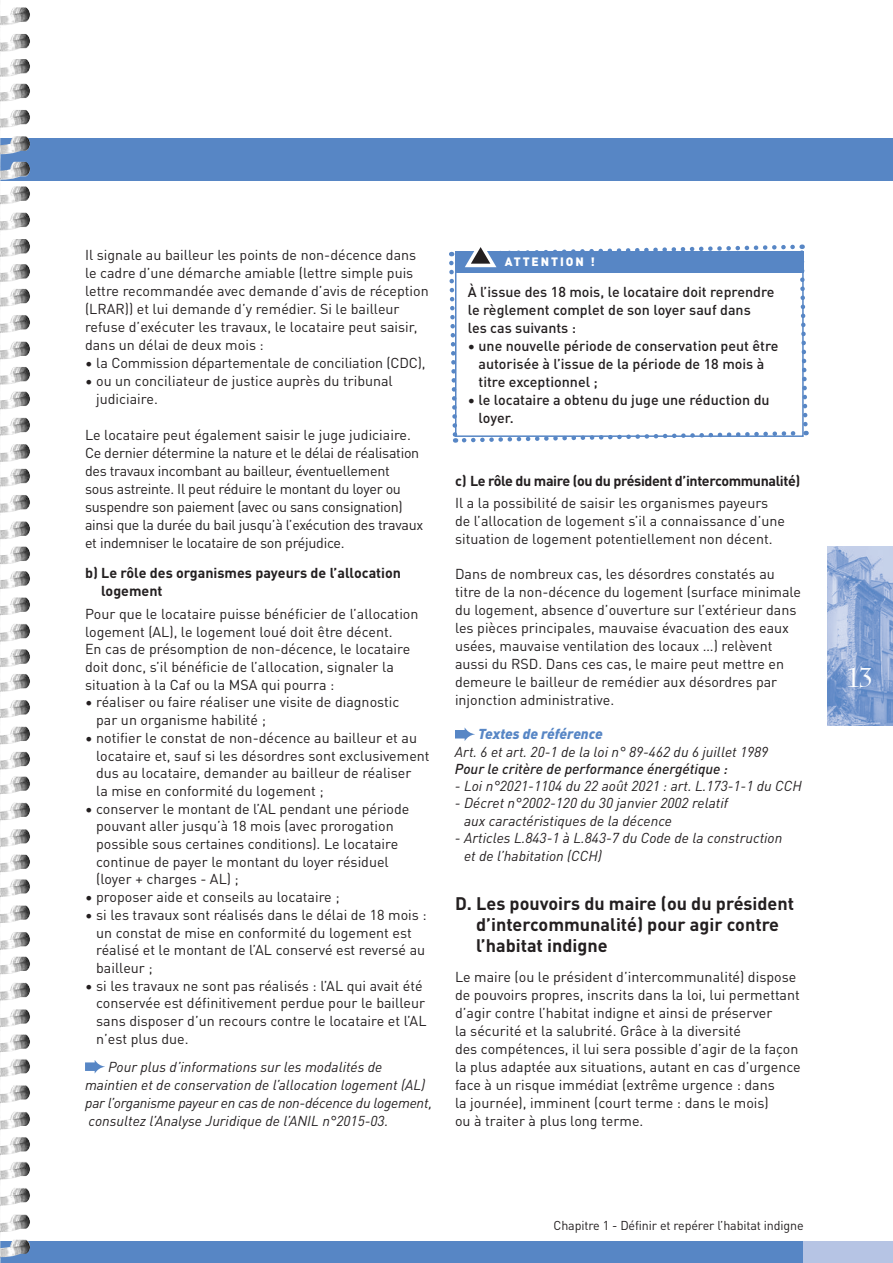
<style>
.page{position:relative;width:893px;height:1263px;background:#fff}
.page>*{position:absolute;margin:0;border:0;box-sizing:border-box;transform-origin:0 0}
.t1{font:27px "Charlemagne";color:#fff}
.t2{font:700 18px/21px "DIN Pro";color:#231f20}
.t3{font:14.25px/18px "DIN Pro";color:#231f20}
.t4{font:italic 14.25px/18px "DIN Pro";color:#231f20}
.t5{font:14.25px/18px "DIN Pro";letter-spacing:-.02em;color:#231f20}
.t6{font:500 14.25px/18px "DIN Pro";color:#231f20}
.t7{font:700 14.25px/18px "DIN Pro";color:#231f20}
.t8{font:700 14.25px "DIN Pro";letter-spacing:-.02em;color:#231f20}
.t9{font:italic 500 14.25px "DIN Pro";color:#231f20}
.t10{font:italic 900 14.25px "DIN Pro";color:#5786c5}
.t11{font:12.75px "DIN Pro";letter-spacing:-.01em;color:#231f20}
.t12{font:900 12px "DIN Pro";letter-spacing:.16em;color:#fff}
</style>
<div class="page">
<div style="left:0;top:138px;width:893px;height:43px;background:#5786c5"></div>
<div style="left:0;top:1242px;width:893px;height:21px;background:#5786c5"></div>
<div style="left:804px;top:1242px;width:89px;height:21px;background:#b6c4e4"></div>
<img style="left:0;top:7px;width:30px;height:1256px">
<img style="left:827px;top:546px;width:66px;height:179px">
<svg style="left:85px;top:1060px;width:20px;height:13px"></svg>
<svg style="left:449px;top:244px;width:360px;height:199px"></svg>
<svg style="left:455px;top:728px;width:20px;height:13px"></svg>
<p class="t3" style="left:85px;top:245px;width:345px">Il signale au bailleur les points de non-décence dans le cadre d’une démarche amiable (lettre simple puis lettre recommandée avec demande d’avis de réception (LRAR)) et lui demande d’y remédier. Si le bailleur refuse d’exécuter les travaux, le locataire peut saisir, dans un délai de deux mois :</p>
<p class="t3" style="left:85px;top:353px;width:342px">• la Commission départementale de conciliation (CDC),</p>
<p class="t3" style="left:96px;top:371px;width:298px;text-indent:-11px">• ou un conciliateur de justice auprès du tribunal judiciaire.</p>
<p class="t5" style="left:85px;top:425px;width:340px">Le locataire peut également saisir le juge judiciaire.<br>Ce dernier détermine la nature et le délai de réalisation des travaux incombant au bailleur, éventuellement<br>sous astreinte. Il peut réduire le montant du loyer ou suspendre son paiement (avec ou sans consignation) ainsi que la durée du bail jusqu’à l’exécution des travaux et indemniser le locataire de son préjudice.</p>
<p class="t7" style="left:101px;top:563px;width:301px;text-indent:-16px">b) Le rôle des organismes payeurs de l’allocation logement</p>
<p class="t3" style="left:85px;top:604px;width:335px">Pour que le locataire puisse bénéficier de l’allocation logement (AL), le logement loué doit être décent.<br>En cas de présomption de non-décence, le locataire doit donc, s’il bénéficie de l’allocation, signaler la situation à la Caf ou la MSA qui pourra :</p>
<p class="t3" style="left:96px;top:692px;width:305px;text-indent:-11px">• réaliser ou faire réaliser une visite de diagnostic par un organisme habilité ;</p>
<p class="t3" style="left:96px;top:728px;width:335px;text-indent:-11px">• notifier le constat de non-décence au bailleur et au locataire et, sauf si les désordres sont exclusivement dus au locataire, demander au bailleur de réaliser<br>la mise en conformité du logement ;</p>
<p class="t3" style="left:96px;top:799px;width:315px;text-indent:-11px">• conserver le montant de l’AL pendant une période pouvant aller jusqu’à 18 mois (avec prorogation possible sous certaines conditions). Le locataire continue de payer le montant du loyer résiduel (loyer + charges - AL) ;</p>
<p class="t3" style="left:85px;top:887px;width:256px">• proposer aide et conseils au locataire ;</p>
<p class="t3" style="left:96px;top:905px;width:332px;text-indent:-11px">• si les travaux sont réalisés dans le délai de 18 mois : un constat de mise en conformité du logement est réalisé et le montant de l’AL conservé est reversé au bailleur ;</p>
<p class="t3" style="left:96px;top:976px;width:332px;text-indent:-11px">• si les travaux ne sont pas réalisés : l’AL qui avait été conservée est définitivement perdue pour le bailleur sans disposer d’un recours contre le locataire et l’AL n’est plus due.</p>
<p class="t4" style="left:85px;top:1057px;width:349px;text-indent:23px">Pour plus d’informations sur les modalités de maintien et de conservation de l’allocation logement (AL) par l’organisme payeur en cas de non-décence du logement, consultez l’Analyse Juridique de l’ANIL n°2015-03.</p>
<p class="t12" style="left:505px;top:252px;width:91px">ATTENTION !</p>
<p class="t6" style="left:468px;top:282px;width:308px">À l’issue des 18 mois, le locataire doit reprendre le règlement complet de son loyer sauf dans<br>les cas suivants :</p>
<p class="t6" style="left:478px;top:336px;width:302px;text-indent:-11px">• une nouvelle période de conservation peut être autorisée à l’issue de la période de 18 mois à titre exceptionnel ;</p>
<p class="t6" style="left:478px;top:390px;width:293px;text-indent:-11px">• le locataire a obtenu du juge une réduction du loyer.</p>
<p class="t8" style="left:455px;top:470px;width:347px">c) Le rôle du maire (ou du président d’intercommunalité)</p>
<p class="t3" style="left:455px;top:493px;width:332px">Il a la possibilité de saisir les organismes payeurs de l’allocation de logement s’il a connaissance d’une situation de logement potentiellement non décent.</p>
<p class="t3" style="left:455px;top:564px;width:348px">Dans de nombreux cas, les désordres constatés au titre de la non-décence du logement (surface minimale du logement, absence d’ouverture sur l’extérieur dans les pièces principales, mauvaise évacuation des eaux usées, mauvaise ventilation des locaux …) relèvent aussi du RSD. Dans ces cas, le maire peut mettre en demeure le bailleur de remédier aux désordres par injonction administrative.</p>
<p class="t10" style="left:478px;top:723px;width:126px">Textes de référence</p>
<p class="t4" style="left:455px;top:742px;width:315px">Art. 6 et art. 20-1 de la loi n° 89-462 du 6 juillet 1989</p>
<p class="t9" style="left:455px;top:758px;width:275px">Pour le critère de performance énergétique :</p>
<p class="t4" style="left:455px;top:776px;width:348px">- Loi n°2021-1104 du 22 août 2021 : art. L.173-1-1 du CCH</p>
<p class="t4" style="left:464px;top:794px;width:265px;line-height:17.2px;text-indent:-9px">- Décret n°2002-120 du 30 janvier 2002 relatif aux caractéristiques de la décence</p>
<p class="t4" style="left:464px;top:828px;width:320px;text-indent:-9px">- Articles L.843-1 à L.843-7 du Code de la construction et de l’habitation (CCH)</p>
<p class="t2" style="left:476px;top:891px;width:319px;text-indent:-21px">D. Les pouvoirs du maire (ou du président d’intercommunalité) pour agir contre l’habitat indigne</p>
<p class="t3" style="left:455px;top:967px;width:347px">Le maire (ou le président d’intercommunalité) dispose de pouvoirs propres, inscrits dans la loi, lui permettant d’agir contre l’habitat indigne et ainsi de préserver<br>la sécurité et la salubrité. Grâce à la diversité<br>des compétences, il lui sera possible d’agir de la façon la plus adaptée aux situations, autant en cas d’urgence face à un risque immédiat (extrême urgence : dans<br>la journée), imminent (court terme : dans le mois)<br>ou à traiter à plus long terme.</p>
<p class="t11" style="left:554px;top:1216px;width:252px">Chapitre 1 - Définir et repérer l’habitat indigne</p>
<h1 class="t1" style="left:847px;top:662px;width:28px">13</h1>
</div>
